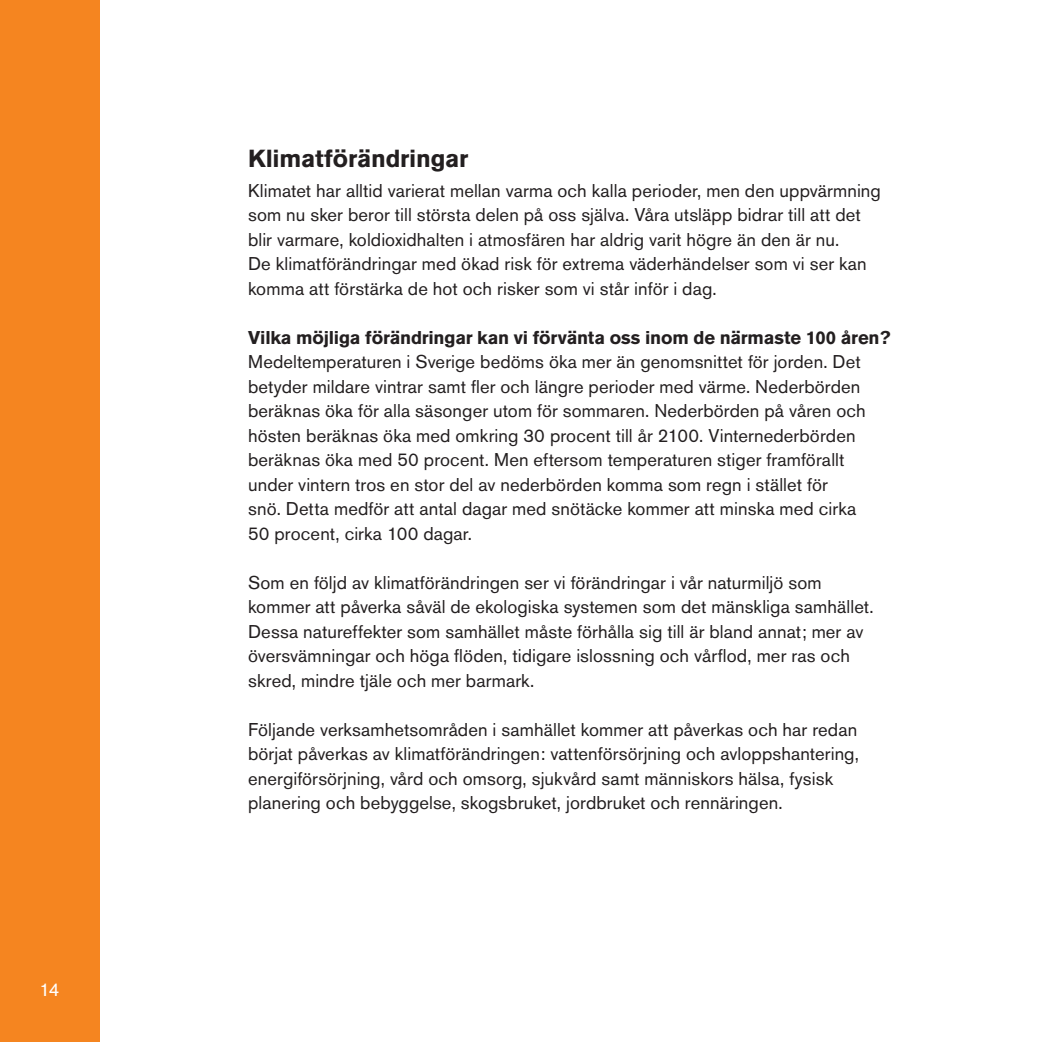
<style>
.page{position:relative;width:1042px;height:1042px;background:#fff}
.page>*{position:absolute;margin:0;border:0;box-sizing:border-box;transform-origin:0 0}
.Rubrik_2{font:700 24.5px "Akzidenz Grotesk BE";letter-spacing:-.01em;color:#231f20}
.Brödtext{font:18.38px/24.5px "Akzidenz Grotesk BE";letter-spacing:.005em;color:#231f20}
.Rubrik_3{font:700 18.38px "Akzidenz Grotesk BE";letter-spacing:-.01em;color:#231f20}
.t1{font:18.38px "Akzidenz Grotesk BE";color:#fff}
</style>
<div class="page">
<div style="left:0;top:0;width:99px;height:1042px;background:#f58520"></div>
<p class="t1" style="left:40px;top:979px;width:22px">14</p>
<p class="Rubrik_2" style="left:248px;top:144px;width:222px">Klimatförändringar</p>
<p class="Brödtext" style="left:248px;top:178px;width:634px">Klimatet har alltid varierat mellan varma och kalla perioder, men den uppvärmning som nu sker beror till största delen på oss själva. Våra utsläpp bidrar till att det blir varmare, koldioxidhalten i atmosfären har aldrig varit högre än den är nu.<br>De klimatförändringar med ökad risk för extrema väderhändelser som vi ser kan komma att förstärka de hot och risker som vi står inför i dag.</p>
<p class="Rubrik_3" style="left:248px;top:327px;width:644px">Vilka möjliga förändringar kan vi förvänta oss inom de närmaste 100 åren?</p>
<p class="Brödtext" style="left:248px;top:350px;width:619px">Medeltemperaturen i Sverige bedöms öka mer än genomsnittet för jorden. Det betyder mildare vintrar samt fler och längre perioder med värme. Nederbörden beräknas öka för alla säsonger utom för sommaren. Nederbörden på våren och hösten beräknas öka med omkring 30 procent till år 2100. Vinternederbörden beräknas öka med 50 procent. Men eftersom temperaturen stiger framförallt under vintern tros en stor del av nederbörden komma som regn i stället för<br>snö. Detta medför att antal dagar med snötäcke kommer att minska med cirka 50 procent, cirka 100 dagar.</p>
<p class="Brödtext" style="left:248px;top:570px;width:627px">Som en följd av klimatförändringen ser vi förändringar i vår naturmiljö som kommer att påverka såväl de ekologiska systemen som det mänskliga samhället.<br>Dessa natureffekter som samhället måste förhålla sig till är bland annat; mer av översvämningar och höga flöden, tidigare islossning och vårflod, mer ras och skred, mindre tjäle och mer barmark.</p>
<p class="Brödtext" style="left:248px;top:717px;width:612px">Följande verksamhetsområden i samhället kommer att påverkas och har redan börjat påverkas av klimatförändringen: vattenförsörjning och avloppshantering, energiförsörjning, vård och omsorg, sjukvård samt människors hälsa, fysisk planering och bebyggelse, skogsbruket, jordbruket och rennäringen.</p>
</div>
